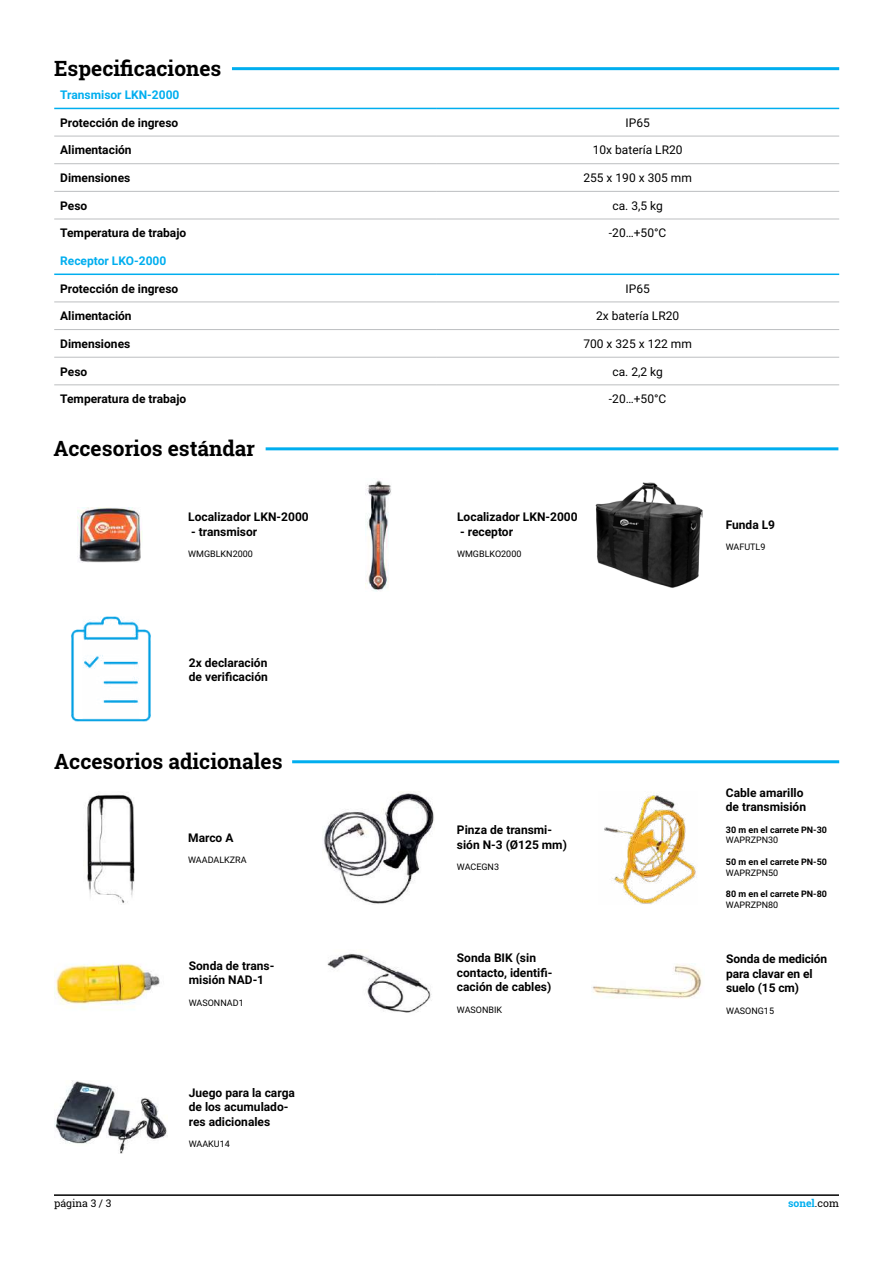
<style>
.page{position:relative;width:893px;height:1263px;background:#fff}
.page>*{position:absolute;margin:0;border:0;box-sizing:border-box;transform-origin:0 0}
.t1{font:700 21px "Roboto Slab";color:#000}
.t2{font:700 12px/14.4px "Roboto";color:#000}
.t3{font:12px "Roboto";color:#000}
.t4{font:700 12px "Roboto";color:#00aeef}
.t5{font:10.5px "Roboto Slab";color:#000}
.t6{font:700 10.5px "Roboto Slab";color:#00aeef}
.t7{font:9px "Roboto";color:#000}
.t8{font:700 9px "Roboto";color:#000}
.s1{font-weight:400;color:#000}
</style>
<div class="page">
<hr style="left:54px;top:1194px;width:785px;height:2px;background:#000">
<img style="left:591px;top:963px;width:111px;height:36px">
<img style="left:87px;top:794px;width:48px;height:109px">
<img style="left:595px;top:482px;width:108px;height:106px">
<img style="left:604px;top:795px;width:92px;height:109px">
<img style="left:77px;top:507px;width:65px;height:56px">
<img style="left:366px;top:480px;width:25px;height:111px">
<img style="left:324px;top:791px;width:110px;height:113px">
<img style="left:54px;top:1081px;width:113px;height:73px">
<img style="left:327px;top:953px;width:105px;height:60px">
<img style="left:54px;top:963px;width:106px;height:47px">
<hr style="left:54px;top:108px;width:382px;height:1px;background:#00aeef">
<hr style="left:436px;top:108px;width:403px;height:1px;background:#00aeef">
<hr style="left:54px;top:274px;width:382px;height:1px;background:#00aeef">
<hr style="left:436px;top:274px;width:403px;height:1px;background:#00aeef">
<hr style="left:54px;top:136px;width:382px;height:1px;background:#bcbec0">
<hr style="left:436px;top:136px;width:403px;height:1px;background:#bcbec0">
<hr style="left:54px;top:163px;width:382px;height:1px;background:#bcbec0">
<hr style="left:436px;top:163px;width:403px;height:1px;background:#bcbec0">
<hr style="left:54px;top:191px;width:382px;height:1px;background:#bcbec0">
<hr style="left:436px;top:191px;width:403px;height:1px;background:#bcbec0">
<hr style="left:54px;top:219px;width:382px;height:1px;background:#bcbec0">
<hr style="left:436px;top:219px;width:403px;height:1px;background:#bcbec0">
<hr style="left:54px;top:302px;width:382px;height:1px;background:#bcbec0">
<hr style="left:436px;top:302px;width:403px;height:1px;background:#bcbec0">
<hr style="left:54px;top:329px;width:382px;height:1px;background:#bcbec0">
<hr style="left:436px;top:329px;width:403px;height:1px;background:#bcbec0">
<hr style="left:54px;top:357px;width:382px;height:1px;background:#bcbec0">
<hr style="left:436px;top:357px;width:403px;height:1px;background:#bcbec0">
<hr style="left:54px;top:384px;width:382px;height:1px;background:#bcbec0">
<hr style="left:436px;top:384px;width:403px;height:1px;background:#bcbec0">
<hr style="left:232px;top:67px;width:607px;height:3px;background:#00aeef">
<hr style="left:266px;top:447px;width:572px;height:3px;background:#00aeef">
<hr style="left:292px;top:760px;width:547px;height:3px;background:#00aeef">
<img style="left:71px;top:616px;width:80px;height:106px">
<h1 class="t1" style="left:54px;top:54px;width:169px">Especificaciones</h1>
<p class="t4" style="left:60px;top:86px;width:121px">Transmisor LKN-2000</p>
<p class="t2" style="left:60px;top:115px;width:120px">Protección de ingreso</p>
<p class="t3" style="left:625px;top:114px;width:26px">IP65</p>
<p class="t2" style="left:60px;top:142px;width:73px">Alimentación</p>
<p class="t3" style="left:593px;top:142px;width:91px">10x batería LR20</p>
<p class="t2" style="left:60px;top:170px;width:72px">Dimensiones</p>
<p class="t3" style="left:583px;top:169px;width:110px">255 x 190 x 305 mm</p>
<p class="t2" style="left:60px;top:198px;width:29px">Peso</p>
<p class="t3" style="left:612px;top:197px;width:52px">ca. 3,5 kg</p>
<p class="t2" style="left:60px;top:225px;width:128px">Temperatura de trabajo</p>
<p class="t3" style="left:609px;top:225px;width:59px">-20…+50°C</p>
<p class="t4" style="left:60px;top:252px;width:108px">Receptor LKO-2000</p>
<p class="t2" style="left:60px;top:281px;width:120px">Protección de ingreso</p>
<p class="t3" style="left:625px;top:280px;width:26px">IP65</p>
<p class="t2" style="left:60px;top:308px;width:73px">Alimentación</p>
<p class="t3" style="left:596px;top:308px;width:85px">2x batería LR20</p>
<p class="t2" style="left:60px;top:336px;width:72px">Dimensiones</p>
<p class="t3" style="left:583px;top:335px;width:110px">700 x 325 x 122 mm</p>
<p class="t2" style="left:60px;top:364px;width:29px">Peso</p>
<p class="t3" style="left:612px;top:363px;width:52px">ca. 2,2 kg</p>
<p class="t2" style="left:60px;top:391px;width:128px">Temperatura de trabajo</p>
<p class="t3" style="left:609px;top:390px;width:59px">-20…+50°C</p>
<h1 class="t1" style="left:53px;top:434px;width:203px">Accesorios estándar</h1>
<p class="t2" style="left:188px;top:509px;width:122px">Localizador LKN-2000</p>
<p class="t2" style="left:191px;top:524px;width:68px">- transmisor</p>
<p class="t7" style="left:188px;top:548px;width:66px">WMGBLKN2000</p>
<p class="t2" style="left:189px;top:655px;width:81px">2x declaración de verificación</p>
<h1 class="t1" style="left:54px;top:747px;width:230px">Accesorios adicionales</h1>
<p class="t2" style="left:188px;top:830px;width:47px">Marco A</p>
<p class="t7" style="left:188px;top:854px;width:60px">WAADALKZRA</p>
<p class="t2" style="left:189px;top:958px;width:87px">Sonda de trans&shy;misión NAD-1</p>
<p class="t7" style="left:189px;top:996px;width:56px">WASONNAD1</p>
<p class="t2" style="left:189px;top:1085px;width:108px">Juego para la carga de los acumulado&shy;res adicionales</p>
<p class="t7" style="left:189px;top:1138px;width:43px">WAAKU14</p>
<p class="t2" style="left:457px;top:509px;width:122px">Localizador LKN-2000</p>
<p class="t2" style="left:460px;top:524px;width:54px">- receptor</p>
<p class="t7" style="left:457px;top:548px;width:66px">WMGBLKO2000</p>
<p class="t2" style="left:457px;top:822px;width:111px">Pinza de transmi&shy;sión N-3 (Ø125 mm)</p>
<p class="t7" style="left:457px;top:861px;width:44px">WACEGN3</p>
<p class="t2" style="left:457px;top:950px;width:97px">Sonda BIK (sin contacto, identifi&shy;cación de cables)</p>
<p class="t7" style="left:457px;top:1003px;width:47px">WASONBIK</p>
<p class="t2" style="left:726px;top:517px;width:51px">Funda L9</p>
<p class="t7" style="left:726px;top:541px;width:41px">WAFUTL9</p>
<p class="t2" style="left:726px;top:785px;width:82px">Cable amarillo de transmisión</p>
<p class="t8" style="left:726px;top:823px;width:103px">30 m en el carrete PN-30</p>
<p class="t7" style="left:726px;top:834px;width:54px">WAPRZPN30</p>
<p class="t8" style="left:726px;top:855px;width:103px">50 m en el carrete PN-50</p>
<p class="t7" style="left:726px;top:866px;width:54px">WAPRZPN50</p>
<p class="t8" style="left:726px;top:888px;width:103px">80 m en el carrete PN-80</p>
<p class="t7" style="left:726px;top:899px;width:54px">WAPRZPN80</p>
<p class="t2" style="left:726px;top:951px;width:103px">Sonda de medición para clavar en el suelo (15 cm)</p>
<p class="t7" style="left:726px;top:1004px;width:49px">WASONG15</p>
<p class="t5" style="left:54px;top:1196px;width:59px">página 3 / 3</p>
<p class="t6" style="left:788px;top:1196px;width:52px">sonel<span class="s1">.com</span></p>
</div>
